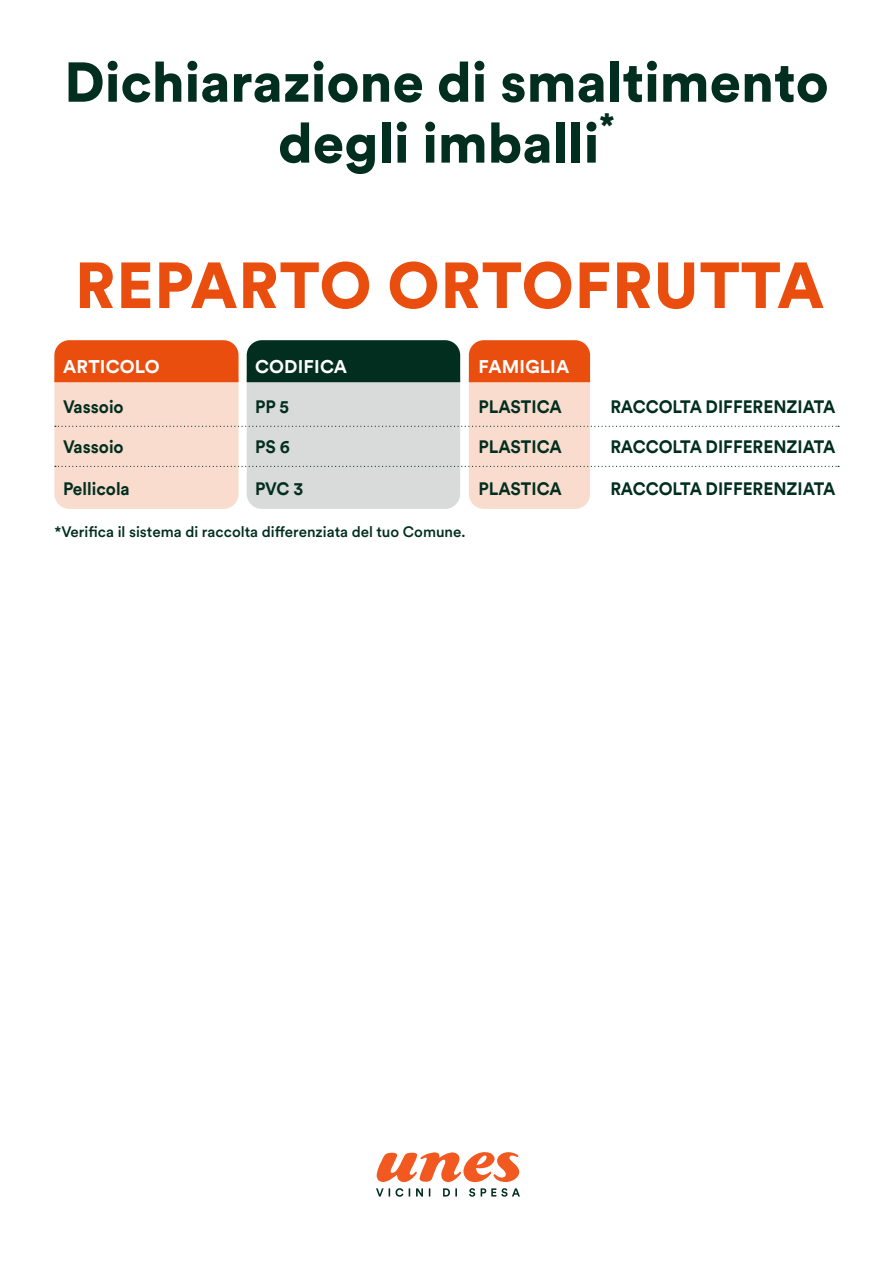
<style>
.page{position:relative;width:893px;height:1263px;background:#fff}
.page>*{position:absolute;margin:0;border:0;box-sizing:border-box;transform-origin:0 0}
.t1{font:900 64.2px "Circular XXTT";letter-spacing:.01em;color:#e94e0f}
.t2{font:900 55.5px "Circular XXTT";color:#012e1e}
.t3{font:900 32.4px "Circular XXTT";color:#012e1e}
.t4{font:700 18.45px "Circular XXTT";letter-spacing:.01em;color:#fff}
.t5{font:700 18px "Circular XXTT";color:#012e1e;scale:.95 1}
.t6{font:500 15px "Circular XX";color:#012e1e}
</style>
<div class="page">
<div style="left:469px;top:363px;width:121px;height:146px;background:#fadccf;border-radius:15px"></div>
<div style="left:469px;top:340px;width:121px;height:42px;background:#e94e0f"></div>
<div style="left:247px;top:363px;width:213px;height:146px;background:#d8dbd9;border-radius:15px"></div>
<div style="left:247px;top:340px;width:213px;height:42px;background:#012e1e"></div>
<div style="left:54px;top:363px;width:185px;height:146px;background:#fadccf;border-radius:15px"></div>
<div style="left:54px;top:340px;width:185px;height:42px;background:#e94e0f"></div>
<svg style="left:55px;top:426px;width:784px;height:1px"></svg>
<svg style="left:55px;top:466px;width:784px;height:1px"></svg>
<svg style="left:376px;top:1188px;width:144px;height:9px"></svg>
<svg style="left:376px;top:1152px;width:143px;height:30px"></svg>
<p class="t2" style="left:64px;top:43px;width:766px">Dichiarazione di smaltimento</p>
<p class="t2" style="left:278px;top:104px;width:323px">degli imballi</p>
<p class="t3" style="left:599px;top:102px;width:17px">*</p>
<p class="t1" style="left:75px;top:241px;width:751px">REPARTO ORTOFRUTTA</p>
<p class="t4" style="left:63px;top:353px;width:98px">ARTICOLO</p>
<p class="t4" style="left:255px;top:353px;width:94px">CODIFICA</p>
<p class="t4" style="left:479px;top:353px;width:92px">FAMIGLIA</p>
<p class="t5" style="left:63px;top:394px;width:65px">Vassoio</p>
<p class="t5" style="left:255px;top:394px;width:37px">PP 5</p>
<p class="t5" style="left:479px;top:394px;width:89px">PLASTICA</p>
<p class="t5" style="left:610px;top:394px;width:239px">RACCOLTA DIFFERENZIATA</p>
<p class="t5" style="left:63px;top:434px;width:65px">Vassoio</p>
<p class="t5" style="left:255px;top:434px;width:38px">PS 6</p>
<p class="t5" style="left:479px;top:434px;width:89px">PLASTICA</p>
<p class="t5" style="left:610px;top:434px;width:239px">RACCOLTA DIFFERENZIATA</p>
<p class="t5" style="left:63px;top:476px;width:72px">Pellicola</p>
<p class="t5" style="left:255px;top:476px;width:52px">PVC 3</p>
<p class="t5" style="left:479px;top:476px;width:89px">PLASTICA</p>
<p class="t5" style="left:610px;top:476px;width:239px">RACCOLTA DIFFERENZIATA</p>
<p class="t6" style="left:54px;top:522px;width:413px">*Verifica il sistema di raccolta differenziata del tuo Comune.</p>
</div>
